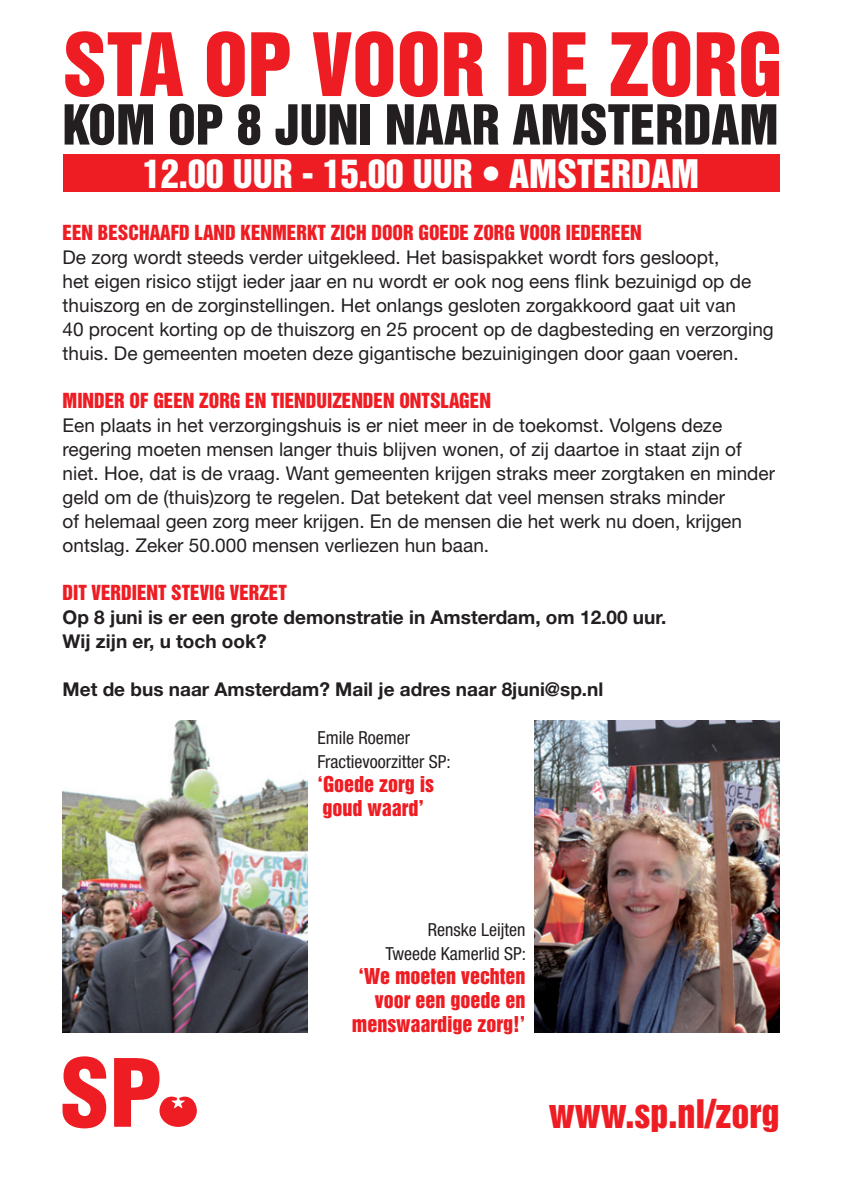
<style>
.page{position:relative;width:842px;height:1191px;background:#fff}
.page>*{position:absolute;margin:0;border:0;box-sizing:border-box;transform-origin:0 0}
.t1{font:79.8px "Helvetica Inserat LT Std";color:#ee1d23}
.t2{font:50.4px "Helvetica Inserat LT Std";color:#231f20}
.t3{font:36px "Helvetica Inserat LT Std";color:#fff}
.t4{font:36px "Helvetica Inserat LT Std";color:#ee1d23}
.t5{font:20px/24px "Helvetica Inserat LT Std";color:#ee1d23;text-align:right}
.t6{font:19px/24px "Helvetica Neue LT Std";color:#231f20}
.t7{font:700 19px "Helvetica Neue LT Std";color:#231f20}
.t8{font:19px "Helvetica Inserat LT Std";color:#ee1d23}
.t9{font:condensed 18px "Helvetica Neue LT Std";color:#231f20}
</style>
<div class="page">
<img style="left:63px;top:720px;width:244px;height:312px">
<div style="left:63px;top:155px;width:716px;height:37px;background:#ee1d23"></div>
<img style="left:534px;top:720px;width:245px;height:312px">
<svg style="left:63px;top:1056px;width:44px;height:72px"></svg>
<svg style="left:114px;top:1058px;width:83px;height:68px"></svg>
<p class="t1" style="left:63px;top:17px;width:721px">STA OP VOOR DE ZORG</p>
<p class="t2" style="left:63px;top:95px;width:717px">KOM OP 8 JUNI NAAR AMSTERDAM</p>
<p class="t3" style="left:143px;top:152px;width:558px">12.00 UUR - 15.00 UUR • AMSTERDAM</p>
<p class="t8" style="left:63px;top:221px;width:581px">EEN BESCHAAFD LAND KENMERKT ZICH DOOR GOEDE ZORG VOOR IEDEREEN</p>
<p class="t6" style="left:63px;top:245px;width:713px">De zorg wordt steeds verder uitgekleed. Het basispakket wordt fors gesloopt,<br>het eigen risico stijgt ieder jaar en nu wordt er ook nog eens flink bezuinigd op de thuiszorg en de zorginstellingen. Het onlangs gesloten zorgakkoord gaat uit van<br>40 procent korting op de thuiszorg en 25 procent op de dagbesteding en verzorging thuis. De gemeenten moeten deze gigantische bezuinigingen door gaan voeren.</p>
<p class="t8" style="left:63px;top:389px;width:430px">MINDER OF GEEN ZORG EN TIENDUIZENDEN ONTSLAGEN</p>
<p class="t6" style="left:63px;top:413px;width:714px">Een plaats in het verzorgingshuis is er niet meer in de toekomst. Volgens deze regering moeten mensen langer thuis blijven wonen, of zij daartoe in staat zijn of niet. Hoe, dat is de vraag. Want gemeenten krijgen straks meer zorgtaken en minder geld om de (thuis)zorg te regelen. Dat betekent dat veel mensen straks minder<br>of helemaal geen zorg meer krijgen. En de mensen die het werk nu doen, krijgen ontslag. Zeker 50.000 mensen verliezen hun baan.</p>
<p class="t8" style="left:63px;top:581px;width:226px">DIT VERDIENT STEVIG VERZET</p>
<p class="t7" style="left:63px;top:605px;width:605px">Op 8 juni is er een grote demonstratie in Amsterdam, om 12.00 uur.</p>
<p class="t7" style="left:63px;top:629px;width:206px">Wij zijn er, u toch ook?</p>
<p class="t7" style="left:63px;top:677px;width:542px">Met de bus naar Amsterdam? Mail je adres naar 8juni@sp.nl</p>
<p class="t9" style="left:317px;top:727px;width:94px">Emile Roemer</p>
<p class="t9" style="left:317px;top:751px;width:135px">Fractievoorzitter SP:</p>
<p class="t5" style="left:317px;top:773px;width:118px">‘Goede zorg is</p>
<p class="t5" style="left:322px;top:797px;width:103px">goud waard’</p>
<p class="t9" style="left:428px;top:919px;width:99px">Renske Leijten</p>
<p class="t9" style="left:385px;top:943px;width:142px">Tweede Kamerlid SP:</p>
<p class="t5" style="left:352px;top:965px;width:175px">‘We moeten vechten voor een goede en menswaardige zorg!’</p>
<p class="t4" style="left:549px;top:1092px;width:232px">www.sp.nl/zorg</p>
</div>
